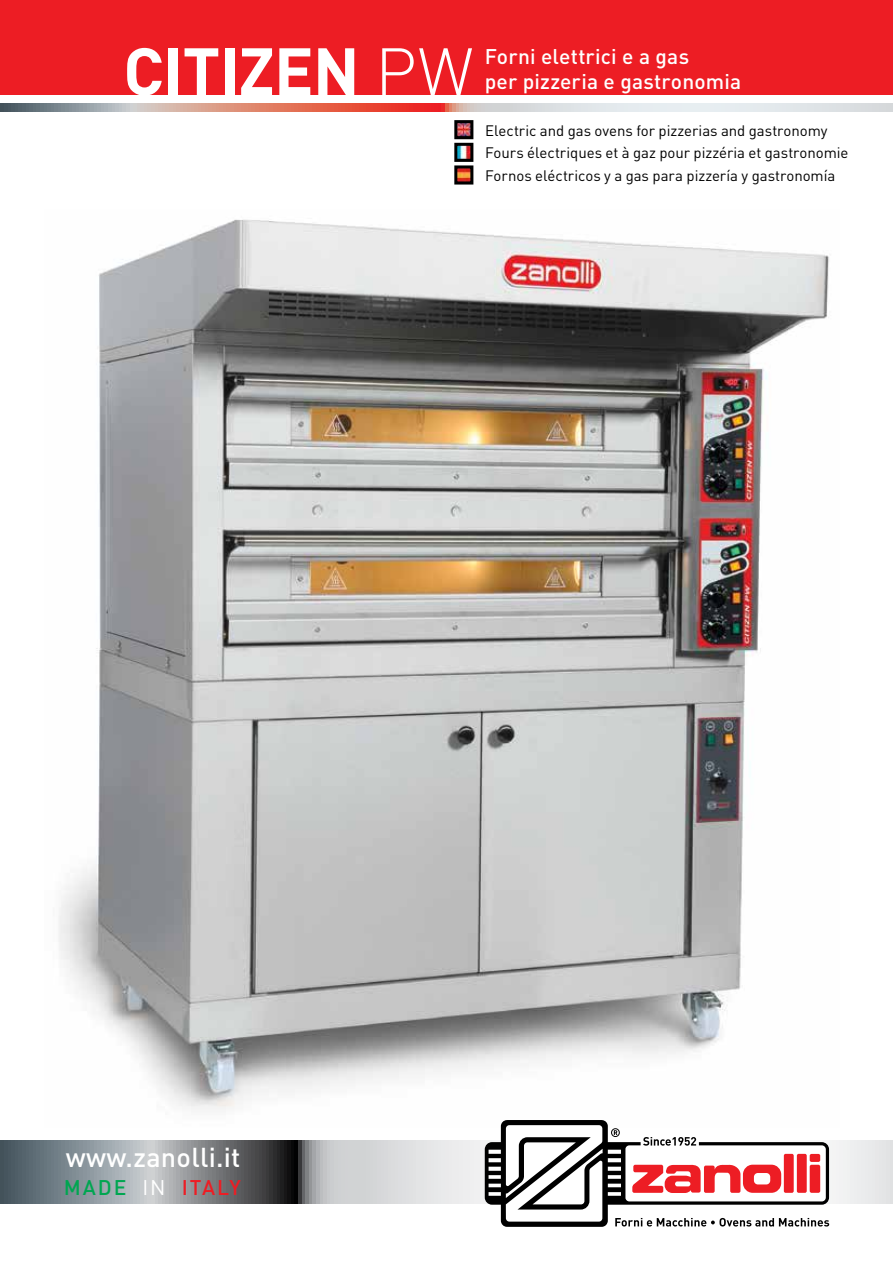
<style>
.page{position:relative;width:893px;height:1263px;background:#fff}
.page>*{position:absolute;margin:0;border:0;box-sizing:border-box;transform-origin:0 0}
.t1{font:700 66px "DIN";letter-spacing:-.015em;color:#fff}
.t2{font:500 27px "DIN";letter-spacing:.01em;color:#fff}
.t3{font:500 21px/25.5px "DIN";letter-spacing:.005em;color:#fff}
.t4{font:500 21px "DIN";letter-spacing:.09em;color:#ed1d24}
.t5{font:15px/22.5px "DIN";letter-spacing:-.005em;color:#000}
.s1{font-weight:300}
.s2{color:#00a651}
.s3{font-weight:400;color:#fff}
</style>
<div class="page">
<img style="left:59px;top:219px;width:770px;height:891px">
<svg style="left:0;top:103px;width:893px;height:9px;background:#d2aea9"></svg>
<div style="left:0;top:0;width:893px;height:95px;background:#ed1d24"></div>
<svg style="left:0;top:1141px;width:893px;height:62px;background:#a4a8ab"></svg>
<svg style="left:485px;top:1120px;width:344px;height:107px"></svg>
<img style="left:458px;top:124px;width:11px;height:11px">
<div style="left:454px;top:120px;width:19px;height:19px;border:3px solid #000"></div>
<img style="left:458px;top:147px;width:11px;height:11px">
<div style="left:454px;top:143px;width:19px;height:19px;border:3px solid #000"></div>
<img style="left:458px;top:169px;width:11px;height:12px">
<div style="left:454px;top:165px;width:19px;height:20px;border:3px solid #000"></div>
<h1 class="t1" style="left:123px;top:28px;width:352px">CITIZEN <span class="s1">PW</span></h1>
<h3 class="t3" style="left:485px;top:43px;width:258px">Forni elettrici e a gas<br>per pizzeria e gastronomia</h3>
<p class="t5" style="left:485px;top:119px;width:365px">Electric and gas ovens for pizzerias and gastronomy<br>Fours électriques et à gaz pour pizzéria et gastronomie<br>Fornos eléctricos y a gas para pizzería y gastronomía</p>
<h2 class="t2" style="left:66px;top:1140px;width:176px">www.zanolli.it</h2>
<h3 class="t4" style="left:64px;top:1174px;width:179px"><span class="s2">MADE</span> <span class="s3">IN</span> ITALY</h3>
</div>
